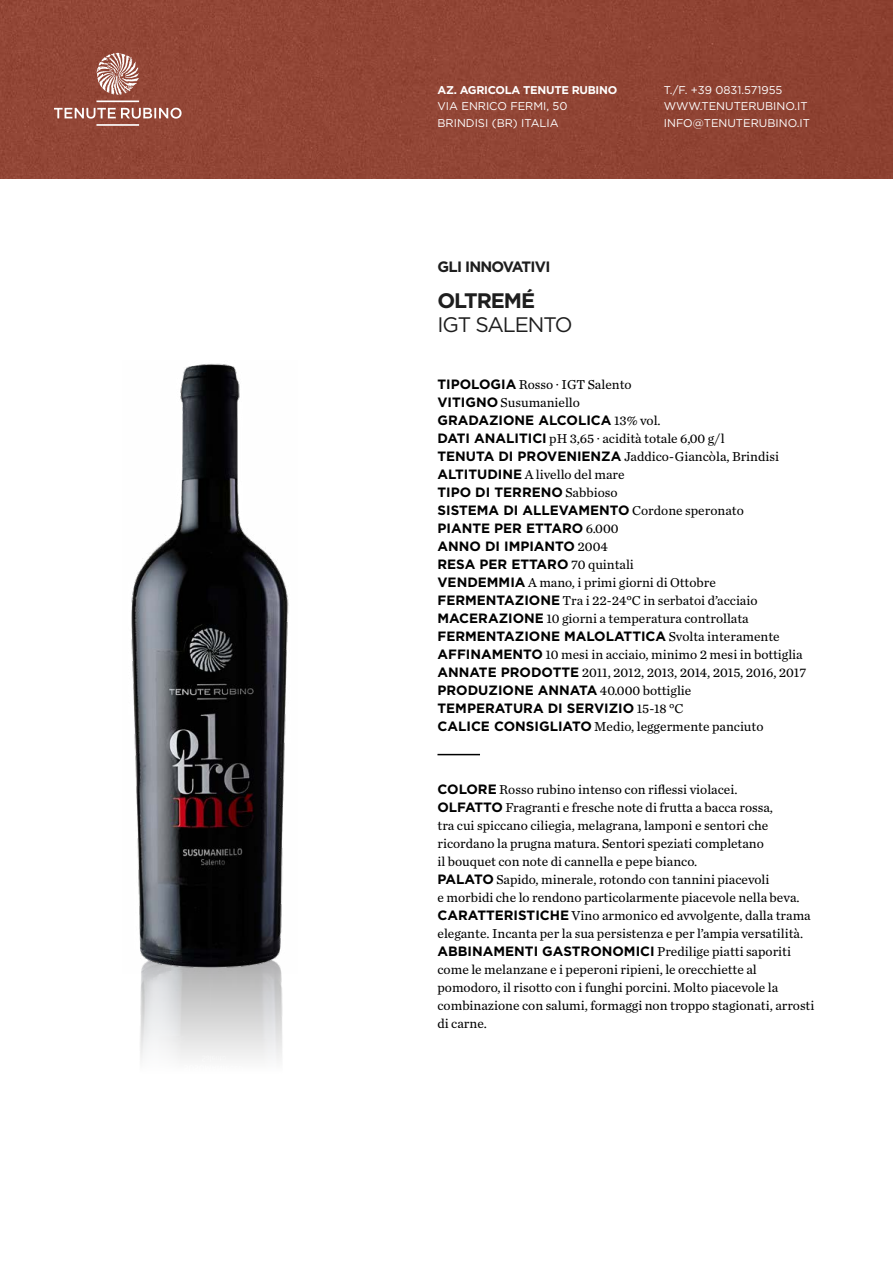
<style>
.page{position:relative;width:893px;height:1263px;background:#fff}
.page>*{position:absolute;margin:0;border:0;box-sizing:border-box;transform-origin:0 0}
.t1{font:21px "Gotham";letter-spacing:-.05em;color:#1e1e1e}
.t2{font:700 21px "Gotham";letter-spacing:-.05em;color:#1e1e1e}
.t3{font:700 15px "Gotham";letter-spacing:-.05em;color:#1e1e1e}
.t4{font:13.5px/18px "Chronicle Text G2";color:#000}
.t5{font:700 13.5px/18px "Gotham";color:#000}
.t6{font:11.25px/16.5px "Gotham";color:#fff}
.t7{font:700 11.25px "Gotham";letter-spacing:-.025em;color:#fff}
.s1{font-family:"Gotham";font-weight:700}
.s2{font-family:"Chronicle Text G2";font-weight:400}
</style>
<div class="page">
<div style="left:0;top:0;width:893px;height:179px;background:#904434"></div>
<svg style="left:54px;top:53px;width:128px;height:73px;background:#a16052"></svg>
<hr style="left:437px;top:754px;width:43px;height:1px;background:#000">
<img style="left:140px;top:974px;width:143px;height:86px">
<img style="left:131px;top:363px;width:158px;height:611px">
<p class="t7" style="left:437px;top:82px;width:181px">AZ. AGRICOLA TENUTE RUBINO</p>
<p class="t6" style="left:437px;top:98px;width:132px">VIA ENRICO FERMI, 50<br>BRINDISI (BR) ITALIA</p>
<p class="t6" style="left:664px;top:81px;width:148px">T./F. +39 0831.571955<br>WWW.TENUTERUBINO.IT<br>INFO@TENUTERUBINO.IT</p>
<p class="t3" style="left:437px;top:257px;width:114px">GLI INNOVATIVI</p>
<h1 class="t2" style="left:437px;top:287px;width:99px">OLTREMÉ</h1>
<h1 class="t1" style="left:437px;top:311px;width:137px">IGT SALENTO</h1>
<p class="t4" style="left:437px;top:375px;width:196px"><span class="s1">TIPOLOGIA</span> Rosso · IGT Salento<br><span class="s1">VITIGNO</span> Susumaniello</p>
<p class="t5" style="left:437px;top:411px;width:225px">GRADAZIONE ALCOLICA <span class="s2">13% vol.</span></p>
<p class="t4" style="left:437px;top:429px;width:343px"><span class="s1">DATI ANALITICI</span> pH 3,65 · acidità totale 6,00 g/l<br><span class="s1">TENUTA DI PROVENIENZA</span> Jaddico-Giancòla, Brindisi<br><span class="s1">ALTITUDINE</span> A livello del mare</p>
<p class="t5" style="left:437px;top:483px;width:308px">TIPO DI TERRENO <span class="s2">Sabbioso<br></span>SISTEMA DI ALLEVAMENTO <span class="s2">Cordone speronato<br></span>PIANTE PER ETTARO <span class="s2">6.000<br></span>ANNO DI IMPIANTO <span class="s2">2004<br></span>RESA PER ETTARO <span class="s2">70 quintali</span></p>
<p class="t4" style="left:437px;top:573px;width:322px"><span class="s1">VENDEMMIA</span> A mano, i primi giorni di Ottobre<br><span class="s1">FERMENTAZIONE</span> Tra i 22-24°C in serbatoi d’acciaio<br><span class="s1">MACERAZIONE</span> 10 giorni a temperatura controllata</p>
<p class="t5" style="left:437px;top:627px;width:344px">FERMENTAZIONE MALOLATTICA <span class="s2">Svolta interamente</span></p>
<p class="t4" style="left:437px;top:645px;width:370px"><span class="s1">AFFINAMENTO</span> 10 mesi in acciaio, minimo 2 mesi in bottiglia<br><span class="s1">ANNATE PRODOTTE</span> 2011, 2012, 2013, 2014, 2015, 2016, 2017</p>
<p class="t5" style="left:437px;top:681px;width:255px">PRODUZIONE ANNATA <span class="s2">40.000 bottiglie<br></span>TEMPERATURA DI SERVIZIO <span class="s2">15-18 °C</span></p>
<p class="t4" style="left:437px;top:717px;width:328px"><span class="s1">CALICE CONSIGLIATO</span> Medio, leggermente panciuto</p>
<p class="t4" style="left:437px;top:779px;width:375px"><span class="s1">COLORE</span> Rosso rubino intenso con riflessi violacei.<br><span class="s1">OLFATTO</span> Fragranti e fresche note di frutta a bacca rossa,<br>tra cui spiccano ciliegia, melagrana, lamponi e sentori che ricordano la prugna matura. Sentori speziati completano<br>il bouquet con note di cannella e pepe bianco.<br><span class="s1">PALATO</span> Sapido, minerale, rotondo con tannini piacevoli<br>e morbidi che lo rendono particolarmente piacevole nella beva.<br><span class="s1">CARATTERISTICHE</span> Vino armonico ed avvolgente, dalla trama elegante. Incanta per la sua persistenza e per l’ampia versatilità.</p>
<p class="t5" style="left:437px;top:942px;width:355px">ABBINAMENTI GASTRONOMICI <span class="s2">Predilige piatti saporiti</span></p>
<p class="t4" style="left:437px;top:959px;width:378px">come le melanzane e i peperoni ripieni, le orecchiette al pomodoro, il risotto con i funghi porcini. Molto piacevole la combinazione con salumi, formaggi non troppo stagionati, arrosti di carne.</p>
</div>
